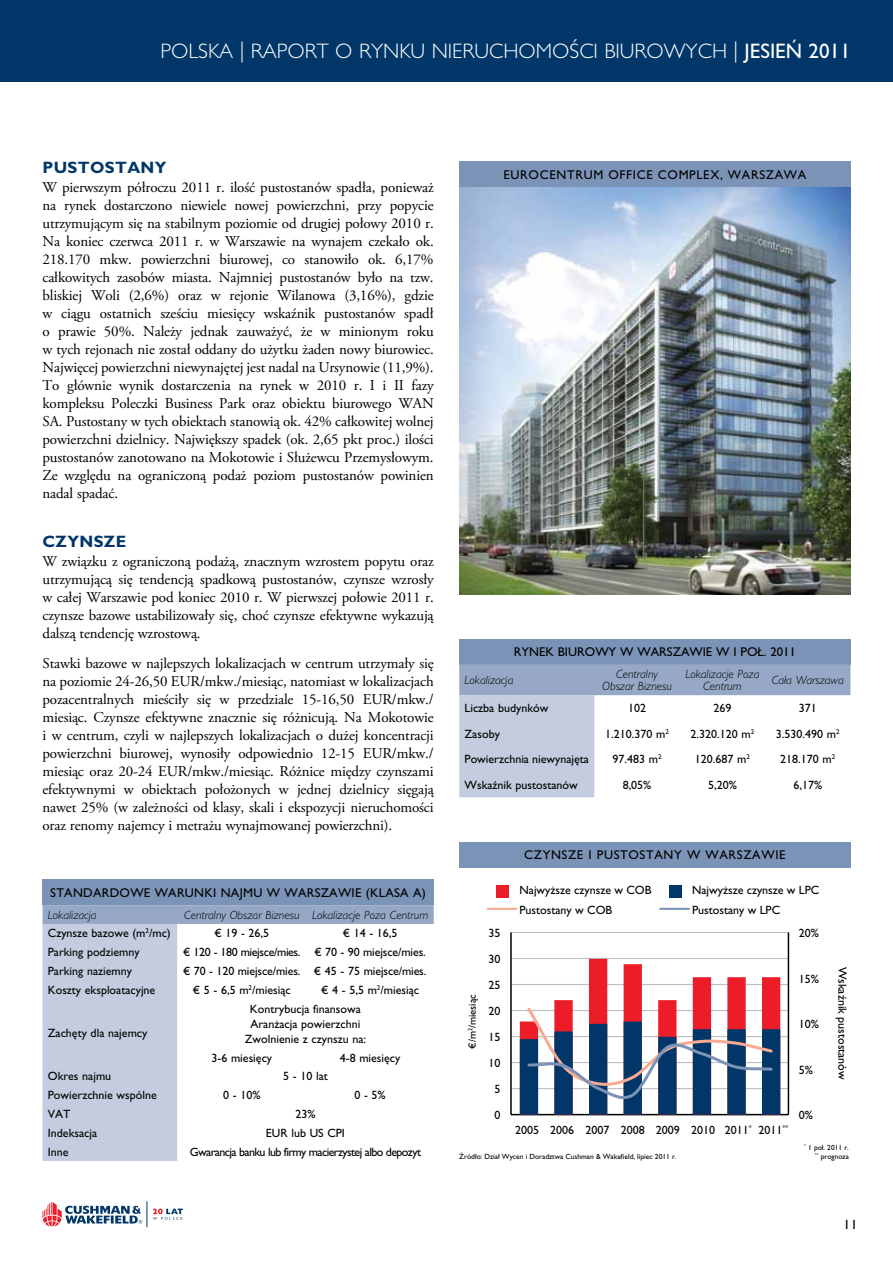
<style>
.page{position:relative;width:893px;height:1263px;background:#fff}
.page>*{position:absolute;margin:0;border:0;box-sizing:border-box;transform-origin:0 0}
.t1{font:300 21px "Gill Sans CE";color:#fff}
.t2{font:700 16.5px "Gill Sans CE";letter-spacing:.02em;color:#003768}
.t3{font:15px/18px "Adobe Garamond Pro";letter-spacing:-.01em;color:#000;text-align:justify}
.t4{font:13.5px "Gill Sans CE";color:#000}
.t5{font:12.75px "Gill Sans CE";letter-spacing:.05em;color:#000}
.t6{font:12.75px "Gill Sans CE";letter-spacing:.02em;color:#000}
.t7{font:12.75px "Gill Sans CE";color:#000}
.t8{font:12px/15px "Gill Sans CE";color:#000}
.t9{font:italic 300 12px/12px "Gill Sans CE";color:#000;text-align:center}
.t10{font:12px "Gill Sans CE";letter-spacing:-.05em;color:#000}
.t11{font:12px "Gill Sans CE";letter-spacing:-.03em;color:#000}
.t12{font:10.5px "Gill Sans CE";color:#000}
.t13{font:7.5px/9px "Gill Sans CE";color:#000;text-align:right}
.s1{font-weight:400}
</style>
<div class="page">
<hr style="left:488px;top:908px;width:28px;height:2px;background:#f8aa92">
<hr style="left:660px;top:908px;width:29px;height:2px;background:#7b93b6">
<div style="left:497px;top:885px;width:12px;height:12px;background:#ed1c29"></div>
<div style="left:669px;top:885px;width:13px;height:12px;background:#003768"></div>
<hr style="left:511px;top:932px;width:277px;height:1px;background:#bcbec0">
<hr style="left:511px;top:984px;width:277px;height:1px;background:#bcbec0">
<hr style="left:511px;top:958px;width:277px;height:1px;background:#bcbec0">
<hr style="left:511px;top:1010px;width:277px;height:1px;background:#bcbec0">
<hr style="left:511px;top:1036px;width:277px;height:1px;background:#bcbec0">
<hr style="left:511px;top:1062px;width:277px;height:1px;background:#bcbec0">
<hr style="left:511px;top:1088px;width:277px;height:1px;background:#bcbec0">
<hr style="left:788px;top:932px;width:1px;height:182px;background:#000">
<hr style="left:510px;top:932px;width:2px;height:182px;background:#000">
<hr style="left:511px;top:1114px;width:277px;height:1px;background:#000">
<svg style="left:520px;top:959px;width:260px;height:155px"></svg>
<div style="left:459px;top:842px;width:391px;height:25px;background:#7b93b6"></div>
<img style="left:459px;top:187px;width:391px;height:407px">
<div style="left:459px;top:162px;width:391px;height:25px;background:#7b93b6"></div>
<div style="left:43px;top:880px;width:391px;height:25px;background:#7b93b6"></div>
<svg style="left:43px;top:905px;width:391px;height:256px"></svg>
<div style="left:459px;top:639px;width:391px;height:25px;background:#7b93b6"></div>
<svg style="left:459px;top:664px;width:391px;height:133px"></svg>
<div style="left:0;top:0;width:893px;height:81px;background:#003768"></div>
<svg style="left:43px;top:1201px;width:140px;height:26px"></svg>
<h1 class="t1" style="left:160px;top:39px;width:692px">POLSKA | RAPORT O RYNKU NIERUCHOMOŚCI BIUROWYCH | <span class="s1">Jesień 2011</span></h1>
<p class="t2" style="left:43px;top:158px;width:125px">PUSTOSTANY</p>
<p class="t3" style="left:43px;top:179px;width:393px">W pierwszym półroczu 2011 r. ilość pustostanów spadła, ponieważ na rynek dostarczono niewiele nowej powierzchni, przy popycie utrzymującym się na stabilnym poziomie od drugiej połowy 2010 r.<br>Na koniec czerwca 2011 r. w Warszawie na wynajem czekało ok.<br>218.170 mkw. powierzchni biurowej, co stanowiło ok. 6,17% całkowitych zasobów miasta. Najmniej pustostanów było na tzw. bliskiej Woli (2,6%) oraz w rejonie Wilanowa (3,16%), gdzie w ciągu ostatnich sześciu miesięcy wskaźnik pustostanów spadł o prawie 50%. Należy jednak zauważyć, że w minionym roku w tych rejonach nie został oddany do użytku żaden nowy biurowiec.<br>Najwięcej powierzchni niewynajętej jest nadal na Ursynowie (11,9%).<br>To głównie wynik dostarczenia na rynek w 2010 r. I i II fazy kompleksu Poleczki Business Park oraz obiektu biurowego WAN SA. Pustostany w tych obiektach stanowią ok. 42% całkowitej wolnej powierzchni dzielnicy. Największy spadek (ok. 2,65 pkt proc.) ilości pustostanów zanotowano na Mokotowie i Służewcu Przemysłowym.<br>Ze względu na ograniczoną podaż poziom pustostanów powinien nadal spadać.</p>
<p class="t2" style="left:43px;top:531px;width:85px">CZYNSZE</p>
<p class="t3" style="left:43px;top:553px;width:393px">W związku z ograniczoną podażą, znacznym wzrostem popytu oraz utrzymującą się tendencją spadkową pustostanów, czynsze wzrosły w całej Warszawie pod koniec 2010 r. W pierwszej połowie 2011 r. czynsze bazowe ustabilizowały się, choć czynsze efektywne wykazują dalszą tendencję wzrostową.</p>
<p class="t3" style="left:43px;top:655px;width:393px">Stawki bazowe w najlepszych lokalizacjach w centrum utrzymały się na poziomie 24-26,50 EUR/mkw./miesiąc, natomiast w lokalizacjach pozacentralnych mieściły się w przedziale 15-16,50 EUR/mkw./ miesiąc. Czynsze efektywne znacznie się różnicują. Na Mokotowie i w centrum, czyli w najlepszych lokalizacjach o dużej koncentracji powierzchni biurowej, wynosiły odpowiednio 12-15 EUR/mkw./ miesiąc oraz 20-24 EUR/mkw./miesiąc. Różnice między czynszami efektywnymi w obiektach położonych w jednej dzielnicy sięgają nawet 25% (w zależności od klasy, skali i ekspozycji nieruchomości oraz renomy najemcy i metrażu wynajmowanej powierzchni).</p>
<p class="t6" style="left:50px;top:885px;width:377px">Standardowe waru nki najmu w Warszawie (Klasa a)</p>
<p class="t9" style="left:48px;top:909px;width:50px">Lokalizacja</p>
<p class="t9" style="left:184px;top:909px;width:246px">Centralny Obszar Biznesu Lokalizacje Poza Centrum</p>
<p class="t8" style="left:48px;top:926px;width:124px">Czynsze bazowe (m<sup>2</sup>/mc)</p>
<p class="t8" style="left:214px;top:926px;width:56px">€ 19 - 26,5</p>
<p class="t8" style="left:343px;top:926px;width:56px">€ 14 - 16,5</p>
<p class="t8" style="left:48px;top:945px;width:93px">Parking podziemny</p>
<p class="t11" style="left:183px;top:945px;width:244px">€ 120 - 180 miejsce/mies. € 70 - 90 miejsce/mies.</p>
<p class="t8" style="left:48px;top:963px;width:86px">Parking naziemny</p>
<p class="t8" style="left:183px;top:963px;width:245px">€ 70 - 120 miejsce/mies. € 45 - 75 miejsce/mies.</p>
<p class="t8" style="left:48px;top:982px;width:109px">Koszty eksploatacyjne</p>
<p class="t8" style="left:193px;top:982px;width:99px">€ 5 - 6,5 m<sup>2</sup>/miesiąc</p>
<p class="t8" style="left:321px;top:982px;width:99px">€ 4 - 5,5 m<sup>2</sup>/miesiąc</p>
<p class="t8" style="left:48px;top:1025px;width:101px">Zachęty dla najemcy</p>
<p class="t8" style="left:245px;top:1001px;width:123px;text-align:center">Kontrybucja finansowa<br>Aranżacja powierzchni<br>Zwolnienie z czynszu na:</p>
<p class="t8" style="left:211px;top:1050px;width:62px">3-6 miesięcy</p>
<p class="t8" style="left:340px;top:1050px;width:62px">4-8 miesięcy</p>
<p class="t8" style="left:48px;top:1069px;width:65px">Okres najmu</p>
<p class="t8" style="left:283px;top:1069px;width:46px">5 - 10 lat</p>
<p class="t8" style="left:48px;top:1088px;width:111px">Powierzchnie wspólne</p>
<p class="t8" style="left:223px;top:1088px;width:39px">0 - 10%</p>
<p class="t8" style="left:354px;top:1088px;width:33px">0 - 5%</p>
<p class="t8" style="left:48px;top:1106px;width:24px">VAT</p>
<p class="t8" style="left:295px;top:1106px;width:22px">23%</p>
<p class="t8" style="left:48px;top:1125px;width:51px">Indeksacja</p>
<p class="t8" style="left:266px;top:1125px;width:68px">EUR lub US CPI</p>
<p class="t8" style="left:48px;top:1144px;width:22px">Inne</p>
<p class="t10" style="left:190px;top:1145px;width:233px">Gwarancja banku lub firmy macierzystej albo depozyt</p>
<p class="t5" style="left:504px;top:167px;width:114px">Eu rocentru m Off</p>
<p class="t5" style="left:633px;top:167px;width:175px">ice Complex, Warszawa</p>
<p class="t7" style="left:514px;top:644px;width:284px">rynek biu rowy w warszawie w I Poł. 2011</p>
<p class="t9" style="left:465px;top:674px;width:50px">Lokalizacja</p>
<p class="t9" style="left:602px;top:668px;width:71px">Centralny<br>Obszar Biznesu</p>
<p class="t9" style="left:685px;top:668px;width:76px">Lokalizacje Poza<br>Centrum</p>
<p class="t9" style="left:772px;top:674px;width:73px">Cała Warszawa</p>
<p class="t8" style="left:465px;top:700px;width:85px">Liczba budynków</p>
<p class="t8" style="left:628px;top:700px;width:19px">102</p>
<p class="t8" style="left:713px;top:700px;width:19px">269</p>
<p class="t8" style="left:799px;top:700px;width:19px">371</p>
<p class="t8" style="left:465px;top:726px;width:37px">Zasoby</p>
<p class="t8" style="left:605px;top:726px;width:65px">1.210.370 m<sup>2</sup></p>
<p class="t8" style="left:691px;top:726px;width:65px">2.320.120 m<sup>2</sup></p>
<p class="t8" style="left:776px;top:726px;width:65px">3.530.490 m<sup>2</sup></p>
<p class="t8" style="left:465px;top:751px;width:126px">Powierzchnia niewynajęta</p>
<p class="t8" style="left:612px;top:751px;width:51px">97.483 m<sup>2</sup></p>
<p class="t8" style="left:695px;top:751px;width:57px">120.687 m<sup>2</sup></p>
<p class="t8" style="left:780px;top:751px;width:57px">218.170 m<sup>2</sup></p>
<p class="t8" style="left:465px;top:777px;width:115px">Wskaźnik pustostanów</p>
<p class="t8" style="left:623px;top:777px;width:30px">8,05%</p>
<p class="t8" style="left:708px;top:777px;width:30px">5,20%</p>
<p class="t8" style="left:793px;top:777px;width:30px">6,17%</p>
<p class="t5" style="left:524px;top:847px;width:263px">czynsze i pu stostany w warszawie</p>
<p class="t12" style="left:466px;top:1049px;width:56px;rotate:-90deg">€/m<sup>2</sup>/miesiąc</p>
<p class="t8" style="left:489px;top:920px;width:13px;line-height:26px">35<br>30</p>
<p class="t8" style="left:489px;top:978px;width:13px">25</p>
<p class="t8" style="left:489px;top:1004px;width:13px">20</p>
<p class="t8" style="left:489px;top:1030px;width:13px">15</p>
<p class="t8" style="left:489px;top:1056px;width:13px">10</p>
<p class="t8" style="left:495px;top:1082px;width:7px">5</p>
<p class="t8" style="left:495px;top:1108px;width:7px">0</p>
<p class="t8" style="left:519px;top:882px;width:134px">Najwyższe czynsze w COB</p>
<p class="t8" style="left:692px;top:882px;width:129px">Najwyższe czynsze w LPC</p>
<p class="t8" style="left:519px;top:902px;width:94px">Pustostany w COB</p>
<p class="t8" style="left:692px;top:902px;width:90px">Pustostany w LPC</p>
<p class="t8" style="left:799px;top:926px;width:22px">20%</p>
<p class="t8" style="left:799px;top:971px;width:22px">15%</p>
<p class="t8" style="left:799px;top:1017px;width:22px">10%</p>
<p class="t8" style="left:799px;top:1062px;width:16px">5%</p>
<p class="t8" style="left:515px;top:1122px;width:201px">2005 2006 2007 2008 2009 2010</p>
<p class="t8" style="left:759px;top:1122px;width:31px">2011<sup>**</sup></p>
<p class="t8" style="left:725px;top:1122px;width:28px">2011<sup>*</sup></p>
<p class="t8" style="left:799px;top:1108px;width:16px">0%</p>
<p class="t8" style="left:850px;top:966px;width:114px;rotate:90deg">Wskaźnik pustostanów</p>
<p class="t13" style="left:459px;top:1152px;width:219px">Źródło: Dział Wycen i Doradztwa Cushman &amp; Wakefield, lipiec 2011 r.</p>
<p class="t13" style="left:804px;top:1143px;width:46px"><sup>*</sup> 1 poł. 2011 r. <sup>**</sup> prognoza</p>
<p class="t4" style="left:843px;top:1217px;width:16px">11</p>
</div>
